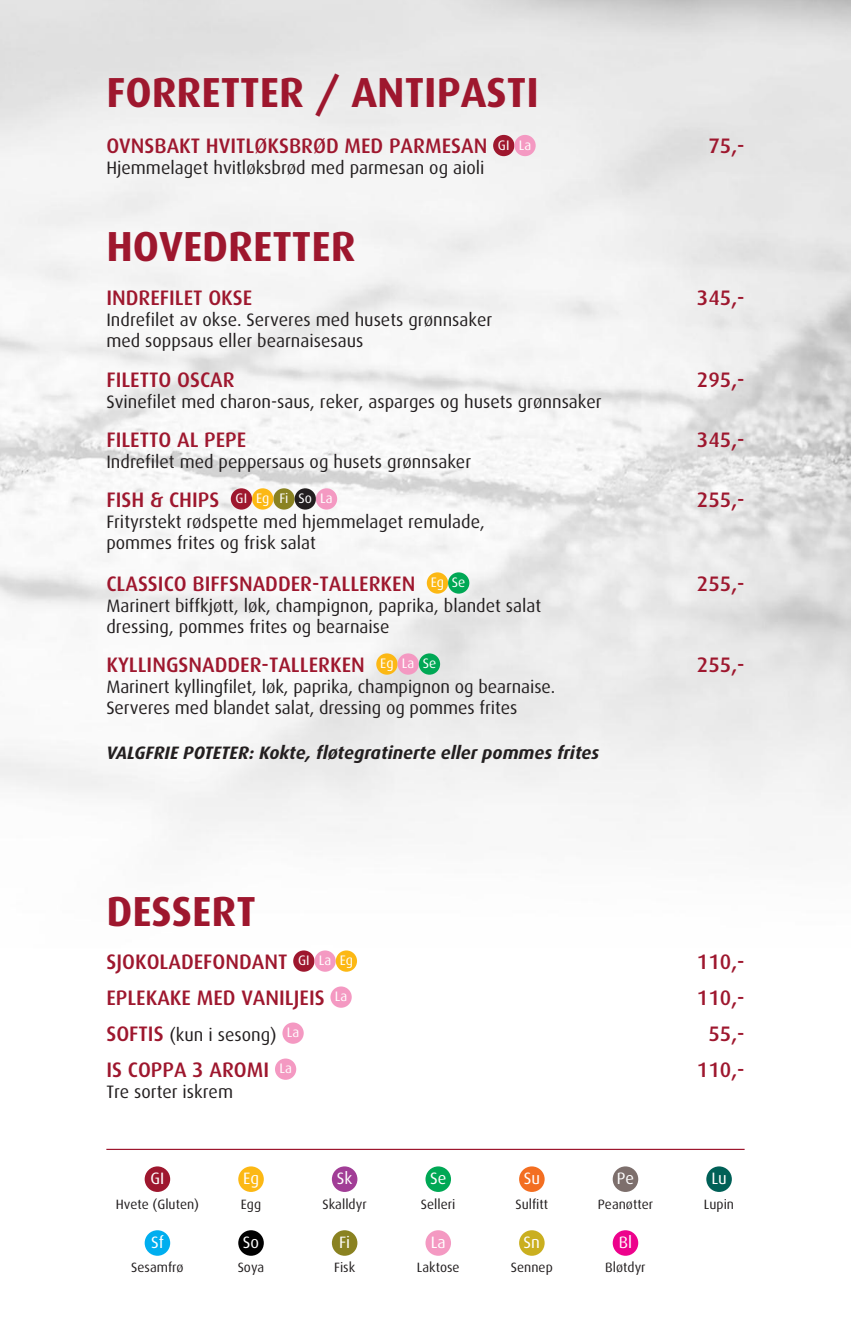
<style>
.page{position:relative;width:851px;height:1319px;background:#fff}
.page>*{position:absolute;margin:0;border:0;box-sizing:border-box;transform-origin:0 0}
.t1{font:700 42px "Dax";color:#9e172e}
.t2{font:500 21px "Dax";color:#9e172e}
.t3{font:18px/21px "Dax";color:#231f20}
.t4{font:italic 700 18px "Dax";color:#231f20}
.t5{font:16.5px "Dax";color:#fff}
.t6{font:13.8px "Dax";color:#fff}
.t7{font:13.5px "Dax";color:#231f20}
.s1{font-weight:500;font-size:21px;color:#9e172e}
</style>
<div class="page">
<img style="left:0;top:0;width:850px;height:1256px">
<hr style="left:106px;top:1148px;width:638px;height:1px;background:#9e172e">
<div style="left:145px;top:1166px;width:25px;height:25px;background:#9e172e;border-radius:50%"></div>
<div style="left:238px;top:1166px;width:26px;height:25px;background:#fcb814;border-radius:50%"></div>
<div style="left:332px;top:1166px;width:25px;height:25px;background:#a13d96;border-radius:50%"></div>
<div style="left:425px;top:1166px;width:26px;height:25px;background:#00a855;border-radius:50%"></div>
<div style="left:519px;top:1166px;width:25px;height:25px;background:#f36e21;border-radius:50%"></div>
<div style="left:612px;top:1166px;width:26px;height:25px;background:#7d6f6c;border-radius:50%"></div>
<div style="left:706px;top:1166px;width:25px;height:25px;background:#006057;border-radius:50%"></div>
<div style="left:145px;top:1229px;width:25px;height:26px;background:#00aeef;border-radius:50%"></div>
<div style="left:238px;top:1229px;width:26px;height:26px;background:#010101;border-radius:50%"></div>
<div style="left:332px;top:1229px;width:25px;height:26px;background:#8a8221;border-radius:50%"></div>
<div style="left:425px;top:1229px;width:26px;height:26px;background:#f499c2;border-radius:50%"></div>
<div style="left:519px;top:1229px;width:25px;height:26px;background:#caaf1f;border-radius:50%"></div>
<div style="left:612px;top:1229px;width:26px;height:26px;background:#ed028c;border-radius:50%"></div>
<div style="left:493px;top:135px;width:21px;height:21px;background:#9e172e;border-radius:50%"></div>
<div style="left:514px;top:135px;width:21px;height:21px;background:#f499c2;border-radius:50%"></div>
<div style="left:273px;top:488px;width:21px;height:21px;background:#8a8221;border-radius:50%"></div>
<div style="left:294px;top:488px;width:22px;height:21px;background:#231f20;border-radius:50%"></div>
<div style="left:316px;top:488px;width:21px;height:21px;background:#f499c2;border-radius:50%"></div>
<div style="left:231px;top:488px;width:21px;height:21px;background:#9e172e;border-radius:50%"></div>
<div style="left:252px;top:488px;width:21px;height:21px;background:#fcb814;border-radius:50%"></div>
<div style="left:427px;top:572px;width:21px;height:21px;background:#fcb814;border-radius:50%"></div>
<div style="left:376px;top:653px;width:21px;height:21px;background:#fcb814;border-radius:50%"></div>
<div style="left:397px;top:653px;width:22px;height:21px;background:#f499c2;border-radius:50%"></div>
<div style="left:448px;top:572px;width:21px;height:21px;background:#00a855;border-radius:50%"></div>
<div style="left:419px;top:653px;width:21px;height:21px;background:#00a855;border-radius:50%"></div>
<div style="left:275px;top:1058px;width:21px;height:21px;background:#f499c2;border-radius:50%"></div>
<div style="left:293px;top:950px;width:21px;height:21px;background:#9e172e;border-radius:50%"></div>
<div style="left:314px;top:950px;width:22px;height:21px;background:#f499c2;border-radius:50%"></div>
<div style="left:336px;top:950px;width:21px;height:21px;background:#fcb814;border-radius:50%"></div>
<div style="left:282px;top:1022px;width:22px;height:21px;background:#f499c2;border-radius:50%"></div>
<div style="left:330px;top:986px;width:21px;height:21px;background:#f499c2;border-radius:50%"></div>
<h1 class="t1" style="left:106px;top:68px;width:434px">FORRETTER / ANTIPASTI</h1>
<p class="t2" style="left:106px;top:134px;width:382px">OVNSBAKT HVITLØKSBRØD MED PARMESAN</p>
<p class="t2" style="left:708px;top:134px;width:38px">75,-</p>
<p class="t3" style="left:106px;top:158px;width:379px">Hjemmelaget hvitløksbrød med parmesan og aioli</p>
<p class="t6" style="left:498px;top:137px;width:35px">GI La</p>
<h1 class="t1" style="left:106px;top:223px;width:251px">HOVEDRETTER</h1>
<p class="t2" style="left:106px;top:286px;width:147px">INDREFILET OKSE</p>
<p class="t2" style="left:696px;top:286px;width:49px">345,-</p>
<p class="t3" style="left:106px;top:310px;width:387px">Indrefilet av okse. Serveres med husets grønnsaker med soppsaus eller bearnaisesaus</p>
<p class="t2" style="left:106px;top:367px;width:130px">FILETTO OSCAR</p>
<p class="t2" style="left:696px;top:367px;width:49px">295,-</p>
<p class="t3" style="left:106px;top:391px;width:497px">Svinefilet med charon-saus, reker, asparges og husets grønnsaker</p>
<p class="t2" style="left:106px;top:427px;width:141px">FILETTO AL PEPE</p>
<p class="t2" style="left:696px;top:427px;width:49px">345,-</p>
<p class="t3" style="left:106px;top:451px;width:366px">Indrefilet med peppersaus og husets grønnsaker</p>
<p class="t2" style="left:106px;top:487px;width:114px">FISH &amp; CHIPS</p>
<p class="t2" style="left:696px;top:487px;width:49px">255,-</p>
<p class="t3" style="left:106px;top:511px;width:380px">Frityrstekt rødspette med hjemmelaget remulade, pommes frites og frisk salat</p>
<p class="t2" style="left:106px;top:571px;width:310px">CLASSICO BIFFSNADDER-TALLERKEN</p>
<p class="t2" style="left:696px;top:571px;width:49px">255,-</p>
<p class="t3" style="left:106px;top:595px;width:436px">Marinert biffkjøtt, løk, champignon, paprika, blandet salat dressing, pommes frites og bearnaise</p>
<p class="t2" style="left:106px;top:652px;width:260px">KYLLINGSNADDER-TALLERKEN</p>
<p class="t2" style="left:696px;top:652px;width:49px">255,-</p>
<p class="t3" style="left:106px;top:676px;width:450px">Marinert kyllingfilet, løk, paprika, champignon og bearnaise.<br>Serveres med blandet salat, dressing og pommes frites</p>
<p class="t4" style="left:106px;top:742px;width:494px">VALGFRIE POTETER: Kokte, fløtegratinerte eller pommes frites</p>
<p class="t6" style="left:235px;top:490px;width:99px">GI Eg Fi So La</p>
<p class="t6" style="left:452px;top:574px;width:15px">Se</p>
<p class="t6" style="left:430px;top:574px;width:15px">Eg</p>
<p class="t6" style="left:422px;top:655px;width:15px">Se</p>
<p class="t6" style="left:380px;top:655px;width:36px">Eg La</p>
<h1 class="t1" style="left:106px;top:888px;width:151px">DESSERT</h1>
<p class="t2" style="left:106px;top:949px;width:182px">SJOKOLADEFONDANT</p>
<p class="t2" style="left:696px;top:949px;width:49px">110,-</p>
<p class="t2" style="left:106px;top:985px;width:220px">EPLEKAKE MED VANILJEIS</p>
<p class="t2" style="left:696px;top:985px;width:49px">110,-</p>
<p class="t3" style="left:106px;top:1024px;width:172px"><span class="s1">SOFTIS</span> (kun i sesong)</p>
<p class="t2" style="left:708px;top:1021px;width:38px">55,-</p>
<p class="t2" style="left:106px;top:1057px;width:164px">IS COPPA 3 AROMI</p>
<p class="t2" style="left:696px;top:1057px;width:49px">110,-</p>
<p class="t3" style="left:106px;top:1081px;width:128px">Tre sorter iskrem</p>
<p class="t6" style="left:298px;top:952px;width:56px">GI La Eg</p>
<p class="t6" style="left:335px;top:988px;width:14px">La</p>
<p class="t6" style="left:287px;top:1024px;width:14px">La</p>
<p class="t6" style="left:279px;top:1060px;width:14px">La</p>
<p class="t5" style="left:150px;top:1168px;width:15px">GI</p>
<p class="t7" style="left:116px;top:1196px;width:85px">Hvete (Gluten)</p>
<p class="t5" style="left:151px;top:1232px;width:14px">Sf</p>
<p class="t7" style="left:131px;top:1259px;width:54px">Sesamfrø</p>
<p class="t5" style="left:243px;top:1168px;width:17px">Eg</p>
<p class="t7" style="left:241px;top:1196px;width:22px">Egg</p>
<p class="t5" style="left:243px;top:1232px;width:18px">So</p>
<p class="t7" style="left:238px;top:1259px;width:28px">Soya</p>
<p class="t5" style="left:337px;top:1168px;width:17px">Sk</p>
<p class="t7" style="left:322px;top:1196px;width:46px">Skalldyr</p>
<p class="t5" style="left:339px;top:1232px;width:13px">Fi</p>
<p class="t7" style="left:334px;top:1259px;width:22px">Fisk</p>
<p class="t5" style="left:430px;top:1168px;width:18px">Se</p>
<p class="t7" style="left:421px;top:1196px;width:36px">Selleri</p>
<p class="t5" style="left:430px;top:1232px;width:17px">La</p>
<p class="t7" style="left:417px;top:1259px;width:44px">Laktose</p>
<p class="t5" style="left:523px;top:1168px;width:18px">Su</p>
<p class="t7" style="left:515px;top:1196px;width:34px">Sulfitt</p>
<p class="t5" style="left:523px;top:1232px;width:18px">Sn</p>
<p class="t7" style="left:511px;top:1259px;width:43px">Sennep</p>
<p class="t5" style="left:616px;top:1168px;width:19px">Pe</p>
<p class="t7" style="left:597px;top:1196px;width:57px">Peanøtter</p>
<p class="t5" style="left:618px;top:1232px;width:15px">Bl</p>
<p class="t7" style="left:605px;top:1259px;width:42px">Bløtdyr</p>
<p class="t5" style="left:711px;top:1168px;width:17px">Lu</p>
<p class="t7" style="left:703px;top:1196px;width:32px">Lupin</p>
</div>
